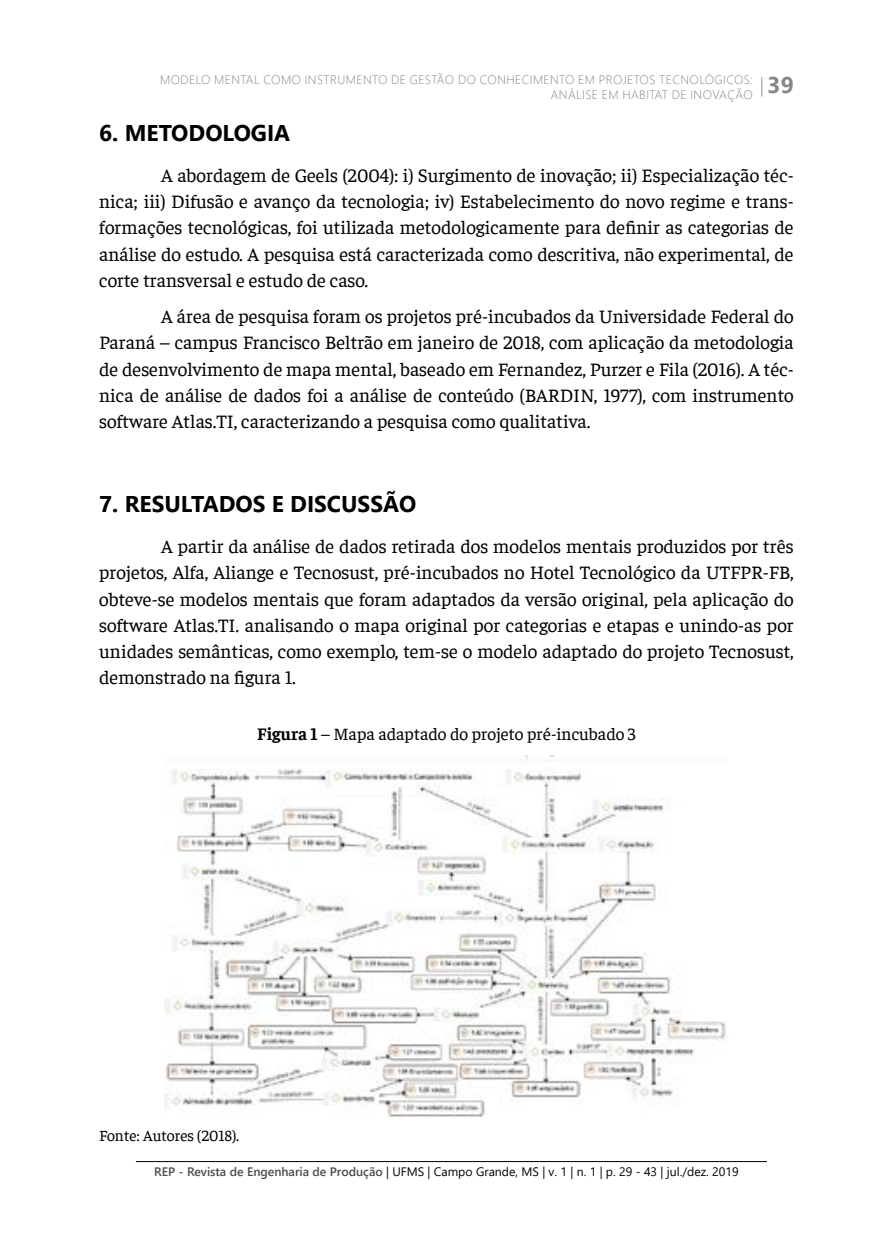
<style>
.page{position:relative;width:893px;height:1241px;background:#fff}
.page>*{position:absolute;margin:0;border:0;box-sizing:border-box;transform-origin:0 0}
.t1{font:700 22.75px "Segoe UI";color:#000}
.t2{font:700 22.75px "Segoe UI";color:#878787}
.t3{font:19.25px/26.2px "Faustina";color:#000;text-align:justify}
.t4{font:17.5px "Faustina";color:#000}
.t5{font:15.75px "Faustina";color:#000}
.t6{font:300 12.25px/14.7px "Segoe UI";letter-spacing:.035em;color:#878787;text-align:right}
.t7{font:12.25px "Segoe UI";color:#000}
.s1{font-weight:300;font-size:19.25px}
.s2{font-weight:700}
.s3{font-weight:600;color:#4a4a49}
</style>
<div class="page">
<hr style="left:136px;top:1160px;width:631px;height:1px;background:#000">
<img style="left:164px;top:755px;width:562px;height:362px">
<p class="t6" style="left:160px;top:71px;width:594px">MODELO MENTAL COMO INSTRUMENTO DE GESTÃO DO CONHECIMENTO EM PROJETOS TECNOLÓGICOS:<br>ANÁLISE EM HABITAT DE INOVAÇÃO</p>
<p class="t1" style="left:99px;top:111px;width:193px">6. METODOLOGIA</p>
<p class="t3" style="left:99px;top:161px;width:696px;text-indent:62px">A abordagem de Geels (2004): i) Surgimento de inovação; ii) Especialização téc&shy;nica; iii) Difusão e avanço da tecnologia; iv) Estabelecimento do novo regime e trans&shy;formações tecnológicas, foi utilizada metodologicamente para definir as categorias de análise do estudo. A pesquisa está caracterizada como descritiva, não experimental, de corte transversal e estudo de caso.</p>
<p class="t3" style="left:99px;top:302px;width:696px;text-indent:62px">A área de pesquisa foram os projetos pré-incubados da Universidade Federal do Paraná – campus Francisco Beltrão em janeiro de 2018, com aplicação da metodologia de desenvolvimento de mapa mental, baseado em Fernandez, Purzer e Fila (2016). A téc&shy;nica de análise de dados foi a análise de conteúdo (BARDIN, 1977), com instrumento software Atlas.TI, caracterizando a pesquisa como qualitativa.</p>
<p class="t2" style="left:760px;top:64px;width:35px"><span class="s1">|</span>39</p>
<p class="t1" style="left:99px;top:482px;width:319px">7. RESULTADOS E DISCUSSÃO</p>
<p class="t3" style="left:99px;top:532px;width:696px;text-indent:62px">A partir da análise de dados retirada dos modelos mentais produzidos por três projetos, Alfa, Aliange e Tecnosust, pré-incubados no Hotel Tecnológico da UTFPR-FB, obteve-se modelos mentais que foram adaptados da versão original, pela aplicação do software Atlas.TI. analisando o mapa original por categorias e etapas e unindo-as por unidades semânticas, como exemplo, tem-se o modelo adaptado do projeto Tecnosust, demonstrado na figura 1.</p>
<p class="t4" style="left:257px;top:722px;width:380px"><span class="s2">Figura 1</span> – Mapa adaptado do projeto pré-incubado 3</p>
<p class="t5" style="left:99px;top:1125px;width:141px">Fonte: Autores (2018).</p>
<p class="t7" style="left:154px;top:1160px;width:586px"><span class="s3">REP - Revista de Engenharia de Produção</span> | UFMS | Campo Grande, MS | v. 1 | n. 1 | p. 29 - 43 | jul./dez. 2019</p>
</div>
